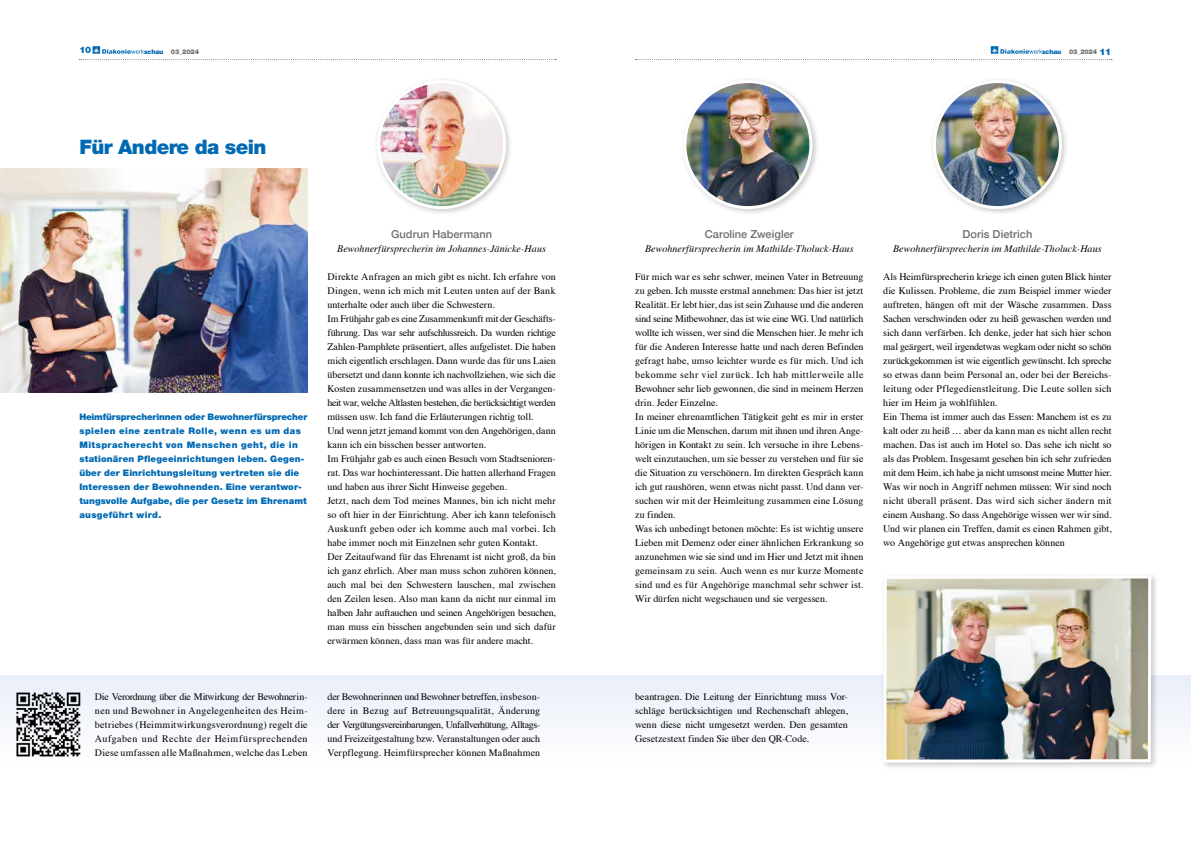
<style>
.page{position:relative;width:1191px;height:842px;background:#fff}
.page>*{position:absolute;margin:0;border:0;box-sizing:border-box;transform-origin:0 0}
.t1{font:900 20px "Helvetica Neue LT Pro";letter-spacing:-.03em;color:#0069b4}
.t2{font:500 11px "Helvetica Neue";letter-spacing:.005em;color:#6f6f6e}
.t3{font:10px/14px "Times";color:#000}
.t4{font:italic 10px "Times";letter-spacing:.005em;color:#000}
.t5{font:900 9px/14px "Helvetica Neue LT Pro";letter-spacing:.015em;color:#0069b4}
.t6{font:900 6.5px "Helvetica Neue LT Pro";letter-spacing:-.03em;color:#6f6f6e}
.s1{color:#0069b4}
.s2{font-size:9px;color:#0069b4}
</style>
<div class="page">
<svg style="left:79px;top:46px;width:477px;height:14px"></svg>
<svg style="left:635px;top:46px;width:477px;height:14px"></svg>
<div style="left:680px;top:77px;width:139px;height:139px;background:#000;opacity:.21"></div>
<img style="left:685px;top:82px;width:126px;height:126px;border-radius:63px">
<div style="left:683px;top:80px;width:129px;height:129px;border:3px solid #fff;border-radius:50%"></div>
<div style="left:929px;top:77px;width:140px;height:139px;background:#000;opacity:.21"></div>
<img style="left:934px;top:82px;width:126px;height:126px;border-radius:63px">
<div style="left:933px;top:80px;width:129px;height:129px;border:3px solid #fff;border-radius:50%"></div>
<img style="left:0;top:168px;width:308px;height:224px">
<div style="left:374px;top:77px;width:139px;height:139px;background:#000;opacity:.21"></div>
<img style="left:379px;top:82px;width:125px;height:126px;border-radius:63px">
<div style="left:377px;top:80px;width:129px;height:129px;border:3px solid #fff;border-radius:50%"></div>
<div style="left:0;top:675px;width:1191px;height:88px;background:#f3f6fb"></div>
<img style="left:7px;top:692px;width:82px;height:71px">
<div style="left:879px;top:572px;width:279px;height:198px;background:#000;opacity:.21"></div>
<img style="left:881px;top:574px;width:271px;height:190px">
<p class="t5" style="left:79px;top:43px;width:13px">10</p>
<p class="t6" style="left:144px;top:48px;width:56px"><span class="s1">schau</span> 03_2024</p>
<p class="t6" style="left:1042px;top:48px;width:70px"><span class="s1">schau</span> 03_2024 <span class="s2">11</span></p>
<h1 class="t1" style="left:79px;top:135px;width:188px">Für Andere da sein</h1>
<p class="t5" style="left:79px;top:410px;width:229px">Heimfürsprecherinnen oder Bewohnerfürsprecher spielen eine zentrale Rolle, wenn es um das Mitspracherecht von Menschen geht, die in stationären Pflegeeinrichtungen leben. Gegen&shy;über der Einrichtungsleitung vertreten sie die Interessen der Bewohnenden. Eine verantwor&shy;tungsvolle Aufgabe, die per Gesetz im Ehrenamt ausgeführt wird.</p>
<p class="t2" style="left:391px;top:225px;width:103px">Gudrun Habermann</p>
<p class="t4" style="left:337px;top:240px;width:210px">Bewohnerfürsprecherin im Johannes-Jänicke-Haus</p>
<p class="t3" style="left:327px;top:269px;width:230px">Direkte Anfragen an mich gibt es nicht. Ich erfahre von Dingen, wenn ich mich mit Leuten unten auf der Bank unterhalte oder auch über die Schwestern.<br>Im Frühjahr gab es eine Zusammenkunft mit der Geschäfts&shy;führung. Das war sehr aufschlussreich. Da wurden richtige Zahlen-Pamphlete präsentiert, alles aufgelistet. Die haben mich eigentlich erschlagen. Dann wurde das für uns Laien übersetzt und dann konnte ich nachvollziehen, wie sich die Kosten zusammensetzen und was alles in der Vergangen&shy;heit war, welche Altlasten bestehen, die berücksichtigt werden müssen usw. Ich fand die Erläuterungen richtig toll.<br>Und wenn jetzt jemand kommt von den Angehörigen, dann kann ich ein bisschen besser antworten.<br>Im Frühjahr gab es auch einen Besuch vom Stadtsenioren&shy;rat. Das war hochinteressant. Die hatten allerhand Fragen und haben aus ihrer Sicht Hinweise gegeben.<br>Jetzt, nach dem Tod meines Mannes, bin ich nicht mehr so oft hier in der Einrichtung. Aber ich kann telefonisch Auskunft geben oder ich komme auch mal vorbei. Ich habe immer noch mit Einzelnen sehr guten Kontakt.<br>Der Zeitaufwand für das Ehrenamt ist nicht groß, da bin ich ganz ehrlich. Aber man muss schon zuhören können, auch mal bei den Schwestern lauschen, mal zwischen den Zeilen lesen. Also man kann da nicht nur einmal im halben Jahr auftauchen und seinen Angehörigen besuchen, man muss ein bisschen angebunden sein und sich dafür erwärmen können, dass man was für andere macht.</p>
<p class="t2" style="left:705px;top:225px;width:90px">Caroline Zweigler</p>
<p class="t4" style="left:645px;top:240px;width:210px">Bewohnerfürsprecherin im Mathilde-Tholuck-Haus</p>
<p class="t2" style="left:962px;top:225px;width:71px">Doris Dietrich</p>
<p class="t4" style="left:893px;top:240px;width:210px">Bewohnerfürsprecherin im Mathilde-Tholuck-Haus</p>
<p class="t3" style="left:635px;top:269px;width:230px">Für mich war es sehr schwer, meinen Vater in Betreuung zu geben. Ich musste erstmal annehmen: Das hier ist jetzt Realität. Er lebt hier, das ist sein Zuhause und die anderen sind seine Mitbewohner, das ist wie eine WG. Und natürlich wollte ich wissen, wer sind die Menschen hier. Je mehr ich für die Anderen Interesse hatte und nach deren Befinden gefragt habe, umso leichter wurde es für mich. Und ich bekomme sehr viel zurück. Ich hab mittlerweile alle Bewohner sehr lieb gewonnen, die sind in meinem Herzen drin. Jeder Einzelne.<br>In meiner ehrenamtlichen Tätigkeit geht es mir in erster Linie um die Menschen, darum mit ihnen und ihren Ange&shy;hörigen in Kontakt zu sein. Ich versuche in ihre Lebens&shy;welt einzutauchen, um sie besser zu verstehen und für sie die Situation zu verschönern. Im direkten Gespräch kann ich gut raushören, wenn etwas nicht passt. Und dann ver&shy;suchen wir mit der Heimleitung zusammen eine Lösung zu finden.<br>Was ich unbedingt betonen möchte: Es ist wichtig unsere Lieben mit Demenz oder einer ähnlichen Erkrankung so anzunehmen wie sie sind und im Hier und Jetzt mit ihnen gemeinsam zu sein. Auch wenn es nur kurze Momente sind und es für Angehörige manchmal sehr schwer ist.<br>Wir dürfen nicht wegschauen und sie vergessen.</p>
<p class="t3" style="left:883px;top:269px;width:230px">Als Heimfürsprecherin kriege ich einen guten Blick hinter die Kulissen. Probleme, die zum Beispiel immer wieder auftreten, hängen oft mit der Wäsche zusammen. Dass Sachen verschwinden oder zu heiß gewaschen werden und sich dann verfärben. Ich denke, jeder hat sich hier schon mal geärgert, weil irgendetwas wegkam oder nicht so schön zurückgekommen ist wie eigentlich gewünscht. Ich spreche so etwas dann beim Personal an, oder bei der Bereichs&shy;leitung oder Pflegedienstleitung. Die Leute sollen sich hier im Heim ja wohlfühlen.<br>Ein Thema ist immer auch das Essen: Manchem ist es zu kalt oder zu heiß … aber da kann man es nicht allen recht machen. Das ist auch im Hotel so. Das sehe ich nicht so als das Problem. Insgesamt gesehen bin ich sehr zufrieden mit dem Heim, ich habe ja nicht umsonst meine Mutter hier.<br>Was wir noch in Angriff nehmen müssen: Wir sind noch nicht überall präsent. Das wird sich sicher ändern mit einem Aushang. So dass Angehörige wissen wer wir sind.<br>Und wir planen ein Treffen, damit es einen Rahmen gibt, wo Angehörige gut etwas ansprechen können</p>
<p class="t3" style="left:95px;top:689px;width:214px;text-align:justify">Die Verordnung über die Mitwirkung der Bewohnerin&shy;nen und Bewohner in Angelegenheiten des Heim&shy;betriebes (Heimmitwirkungsverordnung) regelt die Aufgaben und Rechte der Heimfürsprechenden Diese umfassen alle Maßnahmen, welche das Leben</p>
<p class="t3" style="left:327px;top:689px;width:214px;text-align:justify">der Bewohnerinnen und Bewohner betreffen, insbeson&shy;dere in Bezug auf Betreuungsqualität, Änderung der Vergütungsvereinbarungen, Unfallverhütung, Alltags&shy;und Freizeitgestaltung bzw. Veranstaltungen oder auch Verpflegung. Heimfürsprecher können Maßnahmen</p>
<p class="t3" style="left:635px;top:689px;width:214px;text-align:justify">beantragen. Die Leitung der Einrichtung muss Vor&shy;schläge berücksichtigen und Rechenschaft ablegen, wenn diese nicht umgesetzt werden. Den gesamten Gesetzestext finden Sie über den QR-Code.</p>
</div>
